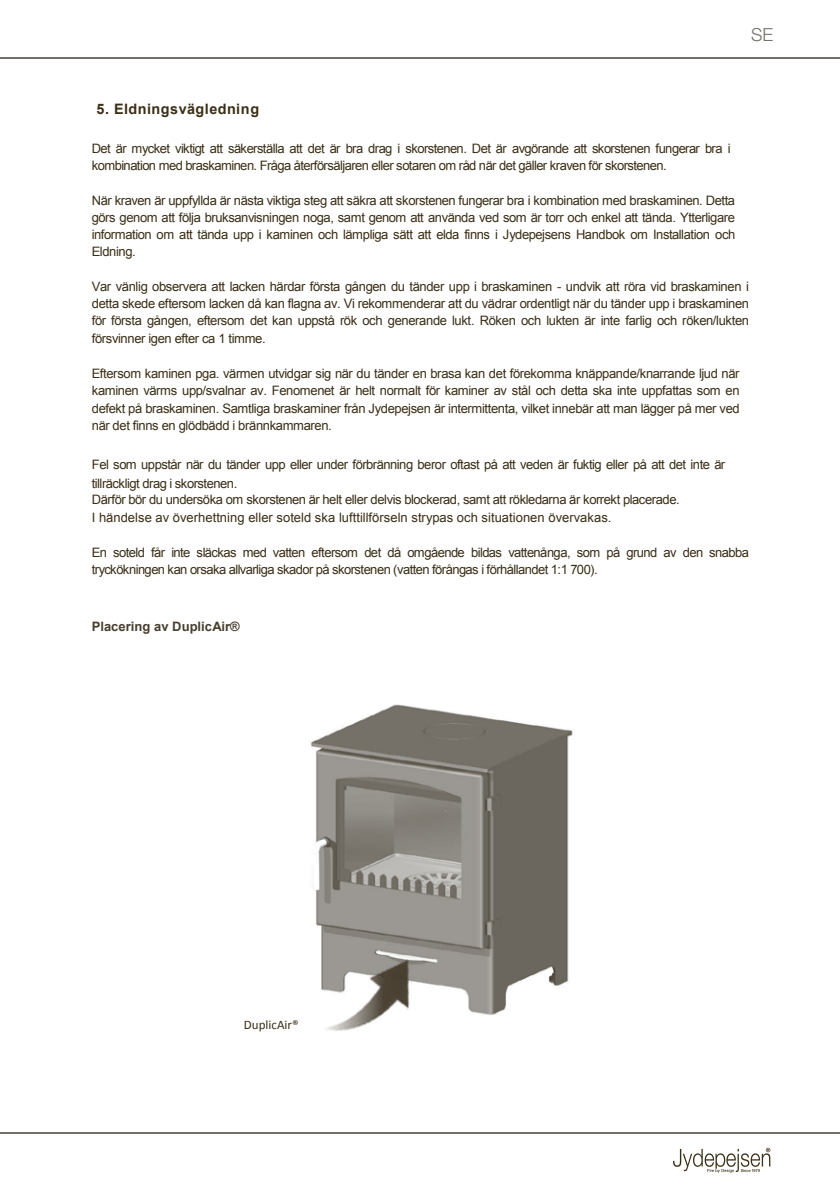
<style>
.page{position:relative;width:840px;height:1191px;background:#fff}
.page>*{position:absolute;margin:0;border:0;box-sizing:border-box;transform-origin:0 0}
.t1{font:300 18px "Helvetica Neue LT Std";color:#747067}
.t2{font:700 14.4px "Arial";letter-spacing:.03em;color:#3a2e16}
.t3{font:13px/17.2px "Arial";letter-spacing:-.04em;color:#3a2e16}
.t4{font:13px/17.2px "Arial";letter-spacing:-.02em;color:#3a2e16}
.t5{font:700 13px "Arial";color:#473e2e}
.t6{font:13px "Calibri";color:#3a2e16}
</style>
<div class="page">
<hr style="left:0;top:1132px;width:839px;height:2px;background:#747067">
<hr style="left:0;top:57px;width:839px;height:1px;background:#747067">
<svg style="left:673px;top:1147px;width:97px;height:25px"></svg>
<img style="left:311px;top:704px;width:262px;height:311px">
<img style="left:311px;top:931px;width:117px;height:100px">
<h1 class="t1" style="left:750px;top:24px;width:24px">SE</h1>
<p class="t2" style="left:96px;top:99px;width:164px">5. Eldningsvägledning</p>
<p class="t3" style="left:92px;top:140px;width:640px">Det är mycket viktigt att säkerställa att det är bra drag i skorstenen. Det är avgörande att skorstenen fungerar bra i kombination med braskaminen. Fråga återförsäljaren eller sotaren om råd när det gäller kraven för skorstenen.</p>
<p class="t3" style="left:92px;top:191px;width:644px;text-align:justify">När kraven är uppfyllda är nästa viktiga steg att säkra att skorstenen fungerar bra i kombination med braskaminen. Detta görs genom att följa bruksanvisningen noga, samt genom att använda ved som är torr och enkel att tända. Ytterligare information om att tända upp i kaminen och lämpliga sätt att elda finns i Jydepejsens Handbok om Installation och Eldning.</p>
<p class="t3" style="left:92px;top:278px;width:658px;text-align:justify">Var vänlig observera att lacken härdar första gången du tänder upp i braskaminen - undvik att röra vid braskaminen i detta skede eftersom lacken då kan flagna av. Vi rekommenderar att du vädrar ordentligt när du tänder upp i braskaminen för första gången, eftersom det kan uppstå rök och generande lukt. Röken och lukten är inte farlig och röken/lukten försvinner igen efter ca 1 timme.</p>
<p class="t3" style="left:92px;top:365px;width:649px;text-align:justify">Eftersom kaminen pga. värmen utvidgar sig när du tänder en brasa kan det förekomma knäppande/knarrande ljud när kaminen värms upp/svalnar av. Fenomenet är helt normalt för kaminer av stål och detta ska inte uppfattas som en defekt på braskaminen. Samtliga braskaminer från Jydepejsen är intermittenta, vilket innebär att man lägger på mer ved när det finns en glödbädd i brännkammaren.</p>
<p class="t3" style="left:92px;top:454px;width:634px;line-height:19.6px">Fel som uppstår när du tänder upp eller under förbränning beror oftast på att veden är fuktig eller på att det inte är tillräckligt drag i skorstenen.</p>
<p class="t4" style="left:92px;top:491px;width:589px">Därför bör du undersöka om skorstenen är helt eller delvis blockerad, samt att rökledarna är korrekt placerade.<br>I händelse av överhettning eller soteld ska lufttillförseln strypas och situationen övervakas.</p>
<p class="t3" style="left:92px;top:544px;width:658px">En soteld får inte släckas med vatten eftersom det då omgående bildas vattenånga, som på grund av den snabba tryckökningen kan orsaka allvarliga skador på skorstenen (vatten förångas i förhållandet 1:1 700).</p>
<p class="t5" style="left:92px;top:618px;width:149px">Placering av DuplicAir®</p>
<p class="t6" style="left:244px;top:1016px;width:56px">DuplicAir®</p>
</div>
